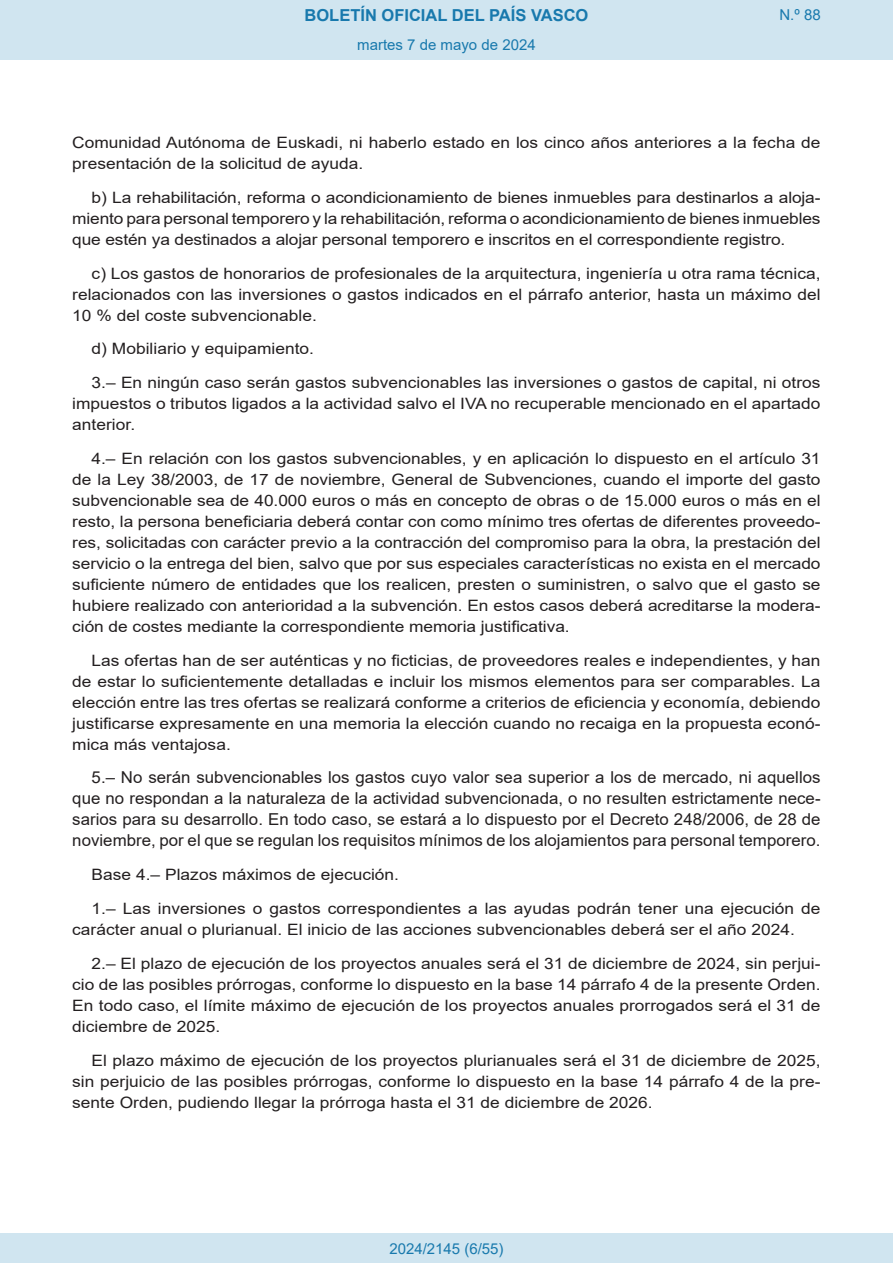
<style>
.page{position:relative;width:893px;height:1263px;background:#fff}
.page>*{position:absolute;margin:0;border:0;box-sizing:border-box;transform-origin:0 0}
.BOPVDetalle{font:16.5px/21px "Arial";color:#231f20;text-align:justify}
.t1{font:700 16.5px "Arial";color:#1879ad}
.BOPVDetalle-2{font:15.6px/21px "Arial";color:#231f20;text-align:justify;scale:1.11 1}
.Paginacion_Centro{font:15px "Arial";color:#1879ad}
</style>
<div class="page">
<div style="left:0;top:0;width:893px;height:60px;background:#d0e5f0"></div>
<div style="left:0;top:1233px;width:893px;height:30px;background:#d0e5f0"></div>
<p class="t1" style="left:305px;top:3px;width:285px">BOLETÍN OFICIAL DEL PAÍS VASCO</p>
<p class="Paginacion_Centro" style="left:357px;top:35px;width:180px">martes 7 de mayo de 2024</p>
<p class="Paginacion_Centro" style="left:779px;top:5px;width:43px">N.º 88</p>
<p class="BOPVDetalle-2" style="left:72px;top:132px;width:676px">Comunidad Autónoma de Euskadi, ni haberlo estado en los cinco años anteriores a la fecha de presentación de la solicitud de ayuda.</p>
<p class="BOPVDetalle-2" style="left:72px;top:187px;width:676px;text-indent:19px">b) La rehabilitación, reforma o acondicionamiento de bienes inmuebles para destinarlos a aloja&shy;miento para personal temporero y la rehabilitación, reforma o acondicionamiento de bienes inmuebles que estén ya destinados a alojar personal temporero e inscritos en el correspondiente registro.</p>
<p class="BOPVDetalle-2" style="left:72px;top:263px;width:676px;text-indent:19px">c) Los gastos de honorarios de profesionales de la arquitectura, ingeniería u otra rama técnica, relacionados con las inversiones o gastos indicados en el párrafo anterior, hasta un máximo del 10 % del coste subvencionable.</p>
<p class="BOPVDetalle-2" style="left:92px;top:338px;width:202px">d) Mobiliario y equipamiento.</p>
<p class="BOPVDetalle-2" style="left:72px;top:372px;width:676px;text-indent:19px">3.– En ningún caso serán gastos subvencionables las inversiones o gastos de capital, ni otros impuestos o tributos ligados a la actividad salvo el IVA no recuperable mencionado en el apartado anterior.</p>
<p class="BOPVDetalle-2" style="left:72px;top:448px;width:676px;text-indent:19px">4.– En relación con los gastos subvencionables, y en aplicación lo dispuesto en el artículo 31 de la Ley 38/2003, de 17 de noviembre, General de Subvenciones, cuando el importe del gasto subvencionable sea de 40.000 euros o más en concepto de obras o de 15.000 euros o más en el resto, la persona beneficiaria deberá contar con como mínimo tres ofertas de diferentes proveedo&shy;res, solicitadas con carácter previo a la contracción del compromiso para la obra, la prestación del servicio o la entrega del bien, salvo que por sus especiales características no exista en el mercado suficiente número de entidades que los realicen, presten o suministren, o salvo que el gasto se hubiere realizado con anterioridad a la subvención. En estos casos deberá acreditarse la modera&shy;ción de costes mediante la correspondiente memoria justificativa.</p>
<p class="BOPVDetalle-2" style="left:72px;top:650px;width:676px;text-indent:19px">Las ofertas han de ser auténticas y no ficticias, de proveedores reales e independientes, y han de estar lo suficientemente detalladas e incluir los mismos elementos para ser comparables. La elección entre las tres ofertas se realizará conforme a criterios de eficiencia y economía, debiendo justificarse expresamente en una memoria la elección cuando no recaiga en la propuesta econó&shy;mica más ventajosa.</p>
<p class="BOPVDetalle" style="left:72px;top:767px;width:750px;text-indent:19px">5.– No serán subvencionables los gastos cuyo valor sea superior a los de mercado, ni aquellos que no respondan a la naturaleza de la actividad subvencionada, o no resulten estrictamente nece&shy;sarios para su desarrollo. En todo caso, se estará a lo dispuesto por el Decreto 248/2006, de 28 de noviembre, por el que se regulan los requisitos mínimos de los alojamientos para personal temporero.</p>
<p class="BOPVDetalle-2" style="left:92px;top:864px;width:278px">Base 4.– Plazos máximos de ejecución.</p>
<p class="BOPVDetalle-2" style="left:72px;top:898px;width:676px;text-indent:19px">1.– Las inversiones o gastos correspondientes a las ayudas podrán tener una ejecución de carácter anual o plurianual. El inicio de las acciones subvencionables deberá ser el año 2024.</p>
<p class="BOPVDetalle-2" style="left:72px;top:953px;width:676px;text-indent:19px">2.– El plazo de ejecución de los proyectos anuales será el 31 de diciembre de 2024, sin perjui&shy;cio de las posibles prórrogas, conforme lo dispuesto en la base 14 párrafo 4 de la presente Orden.<br>En todo caso, el límite máximo de ejecución de los proyectos anuales prorrogados será el 31 de diciembre de 2025.</p>
<p class="BOPVDetalle-2" style="left:72px;top:1049px;width:676px;text-indent:19px">El plazo máximo de ejecución de los proyectos plurianuales será el 31 de diciembre de 2025, sin perjuicio de las posibles prórrogas, conforme lo dispuesto en la base 14 párrafo 4 de la pre&shy;sente Orden, pudiendo llegar la prórroga hasta el 31 de diciembre de 2026.</p>
<p class="Paginacion_Centro" style="left:389px;top:1238px;width:116px">2024/2145 (6/55)</p>
</div>
